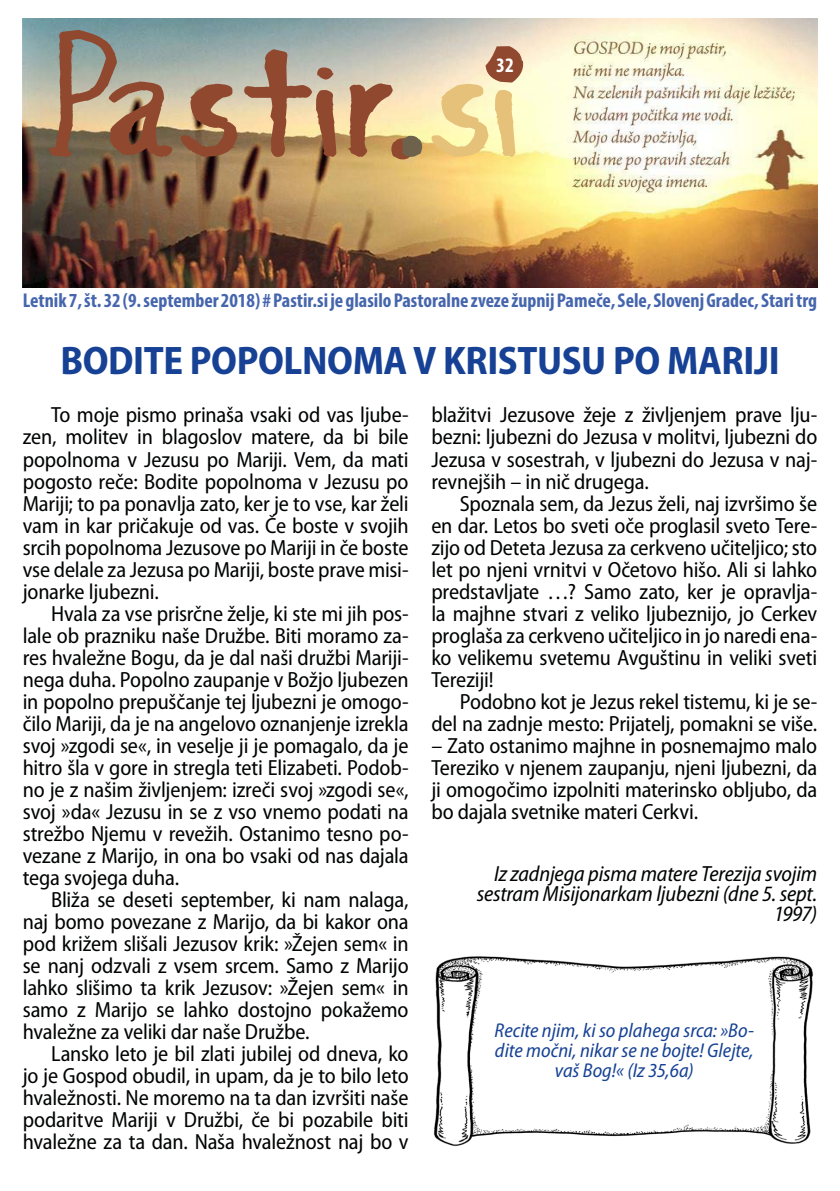
<style>
.page{position:relative;width:840px;height:1191px;background:#fff}
.page>*{position:absolute;margin:0;border:0;box-sizing:border-box;transform-origin:0 0}
.t1{font:700 semi-condensed 40px "Myriad Pro";letter-spacing:-.01em;color:#164194}
.t2{font:semi-condensed 22px/22px "Myriad Pro";letter-spacing:-.01em;color:#010202;text-align:justify}
.t3{font:italic semi-condensed 22px/20px "Myriad Pro";letter-spacing:-.01em;color:#010202;text-align:right}
.t4{font:700 condensed 20.6px "Myriad Pro";color:#fff}
.t5{font:700 condensed 20px "Myriad Pro";color:#4565ad}
.t6{font:italic semi-condensed 20px/20px "Myriad Pro";color:#164194;text-align:center}
</style>
<div class="page">
<img style="left:23px;top:18px;width:793px;height:269px">
<svg style="left:49px;top:30px;width:123px;height:127px;background:#9b8672"></svg>
<svg style="left:180px;top:84px;width:57px;height:73px;background:#a77b5d"></svg>
<svg style="left:244px;top:49px;width:92px;height:108px;background:#b59376"></svg>
<svg style="left:348px;top:83px;width:74px;height:80px;background:#caa477"></svg>
<svg style="left:431px;top:46px;width:92px;height:111px;background:#e7cf9d"></svg>
<img style="left:433px;top:956px;width:380px;height:190px">
<p class="t4" style="left:496px;top:52px;width:19px">32</p>
<p class="t5" style="left:23px;top:288px;width:795px">Letnik 7, št. 32 (9. september 2018) # Pastir.si je glasilo Pastoralne zveze župnij Pameče, Sele, Slovenj Gradec, Stari trg</p>
<h1 class="t1" style="left:60px;top:338px;width:720px">BODITE POPOLNOMA V KRISTUSU PO MARIJI</h1>
<p class="t2" style="left:23px;top:404px;width:387px;text-indent:28px">To moje pismo prinaša vsaki od vas ljube&shy;zen, molitev in blagoslov matere, da bi bile popolnoma v Jezusu po Mariji. Vem, da mati pogosto reče: Bodite popolnoma v Jezusu po Mariji; to pa ponavlja zato, ker je to vse, kar želi vam in kar pričakuje od vas. Če boste v svojih srcih popolnoma Jezusove po Mariji in če boste vse delale za Jezusa po Mariji, boste prave misi&shy;jonarke ljubezni.</p>
<p class="t2" style="left:23px;top:602px;width:387px;text-indent:28px">Hvala za vse prisrčne želje, ki ste mi jih pos&shy;lale ob prazniku naše Družbe. Biti moramo za&shy;res hvaležne Bogu, da je dal naši družbi Mariji&shy;nega duha. Popolno zaupanje v Božjo ljubezen in popolno prepuščanje tej ljubezni je omogo&shy;čilo Mariji, da je na angelovo oznanjenje izrekla svoj »zgodi se«, in veselje ji je pomagalo, da je hitro šla v gore in stregla teti Elizabeti. Podob&shy;no je z našim življenjem: izreči svoj »zgodi se«, svoj »da« Jezusu in se z vso vnemo podati na strežbo Njemu v revežih. Ostanimo tesno po&shy;vezane z Marijo, in ona bo vsaki od nas dajala tega svojega duha.</p>
<p class="t2" style="left:23px;top:888px;width:387px;text-indent:28px">Bliža se deseti september, ki nam nalaga, naj bomo povezane z Marijo, da bi kakor ona pod križem slišali Jezusov krik: »Žejen sem« in se nanj odzvali z vsem srcem. Samo z Marijo lahko slišimo ta krik Jezusov: »Žejen sem« in samo z Marijo se lahko dostojno pokažemo hvaležne za veliki dar naše Družbe.</p>
<p class="t2" style="left:23px;top:1042px;width:387px;text-indent:28px">Lansko leto je bil zlati jubilej od dneva, ko jo je Gospod obudil, in upam, da je to bilo leto hvaležnosti. Ne moremo na ta dan izvršiti naše podaritve Mariji v Družbi, če bi pozabile biti hvaležne za ta dan. Naša hvaležnost naj bo v</p>
<p class="t2" style="left:431px;top:404px;width:387px">blažitvi Jezusove žeje z življenjem prave lju&shy;bezni: ljubezni do Jezusa v molitvi, ljubezni do Jezusa v sosestrah, v ljubezni do Jezusa v naj&shy;revnejših – in nič drugega.</p>
<p class="t2" style="left:431px;top:492px;width:387px;text-indent:28px">Spoznala sem, da Jezus želi, naj izvršimo še en dar. Letos bo sveti oče proglasil sveto Tere&shy;zijo od Deteta Jezusa za cerkveno učiteljico; sto let po njeni vrnitvi v Očetovo hišo. Ali si lahko predstavljate …? Samo zato, ker je opravlja&shy;la majhne stvari z veliko ljubeznijo, jo Cerkev proglaša za cerkveno učiteljico in jo naredi ena&shy;ko velikemu svetemu Avguštinu in veliki sveti Tereziji!</p>
<p class="t2" style="left:431px;top:690px;width:387px;text-align:right">Podobno kot je Jezus rekel tistemu, ki je se&shy;del na zadnje mesto: Prijatelj, pomakni se više.</p>
<p class="t2" style="left:431px;top:734px;width:387px">– Zato ostanimo majhne in posnemajmo malo Tereziko v njenem zaupanju, njeni ljubezni, da ji omogočimo izpolniti materinsko obljubo, da bo dajala svetnike materi Cerkvi.</p>
<p class="t3" style="left:476px;top:864px;width:342px">Iz zadnjega pisma matere Terezija svojim sestram Misijonarkam ljubezni (dne 5. sept.<br>1997)</p>
<p class="t6" style="left:494px;top:1020px;width:261px">Recite njim, ki so plahega srca: »Bo&shy;dite močni, nikar se ne bojte! Glejte, vaš Bog!« (Iz 35,6a)</p>
</div>
